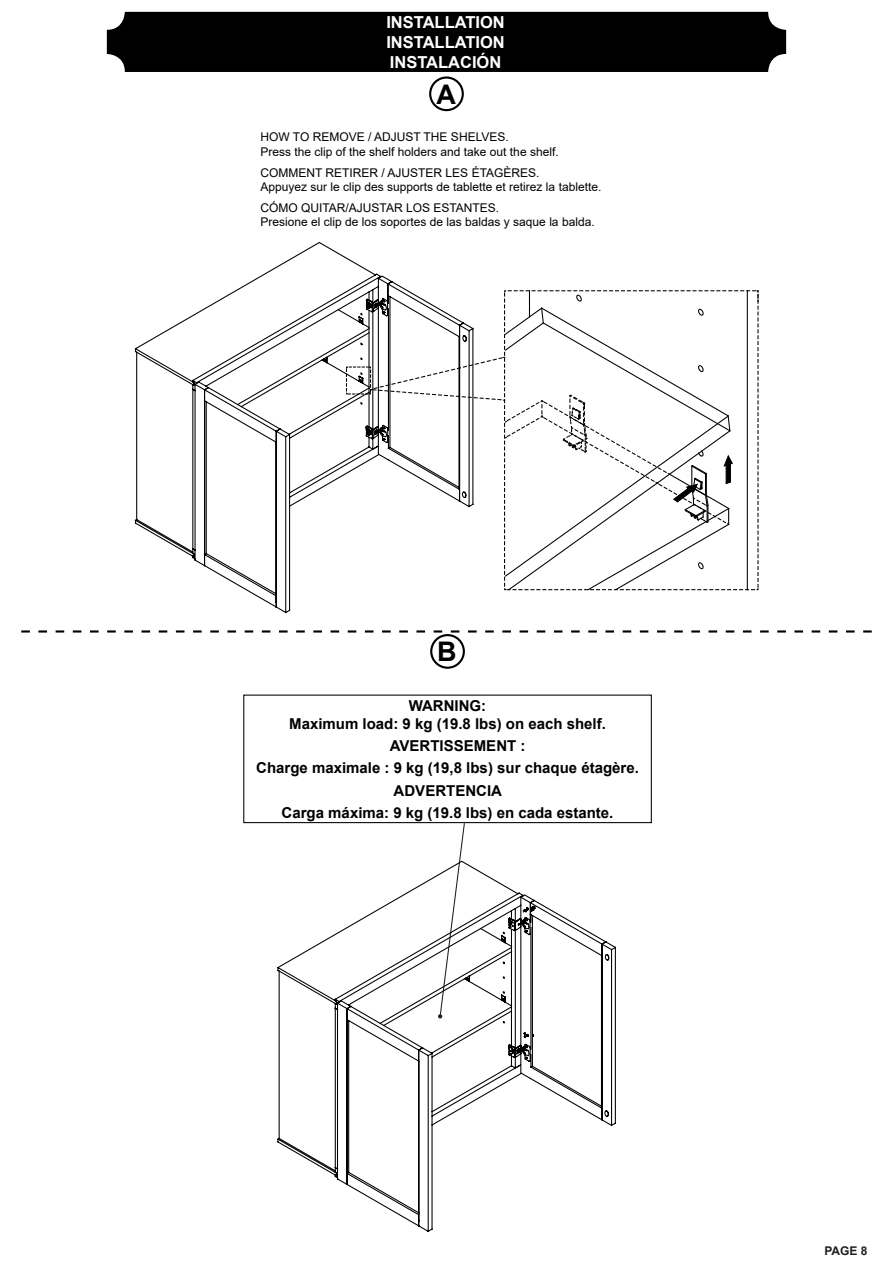
<style>
.page{position:relative;width:893px;height:1263px;background:#fff}
.page>*{position:absolute;margin:0;border:0;box-sizing:border-box;transform-origin:0 0}
.t1{font:700 27px "Arial";color:#000}
.t2{font:700 16.5px "Arial";color:#fff}
.t3{font:700 15px "Arial";color:#000}
.t4{font:12px "Arial";color:#000}
.t5{font:700 12px "Arial";color:#231f20}
</style>
<div class="page">
<div style="left:107px;top:12px;width:679px;height:60px;background:#000;border-radius:18px"></div>
<svg style="left:21px;top:630px;width:851px;height:2px"></svg>
<div style="left:429px;top:76px;width:35px;height:35px;border:2px solid #000;border-radius:50%"></div>
<div style="left:430px;top:634px;width:35px;height:35px;border:2px solid #000;border-radius:50%"></div>
<svg style="left:134px;top:242px;width:273px;height:372px"></svg>
<svg style="left:236px;top:302px;width:109px;height:197px"></svg>
<svg style="left:345px;top:290px;width:414px;height:301px"></svg>
<svg style="left:438px;top:823px;width:28px;height:37px"></svg>
<svg style="left:277px;top:860px;width:339px;height:372px"></svg>
<svg style="left:508px;top:904px;width:28px;height:16px"></svg>
<svg style="left:379px;top:920px;width:231px;height:197px"></svg>
<div style="left:243px;top:694px;width:409px;height:129px;border:1px solid #000"></div>
<p class="t2" style="left:386px;top:11px;width:120px">INSTALLATION</p>
<p class="t2" style="left:386px;top:30px;width:120px">INSTALLATION</p>
<p class="t2" style="left:390px;top:50px;width:113px">INSTALACIÓN</p>
<p class="t1" style="left:437px;top:75px;width:21px">A</p>
<p class="t4" style="left:260px;top:129px;width:250px">HOW TO REMOVE / ADJUST THE SHELVES.</p>
<p class="t4" style="left:260px;top:143px;width:300px">Press the clip of the shelf holders and take out the shelf.</p>
<p class="t4" style="left:260px;top:164px;width:280px">COMMENT RETIRER / AJUSTER LES ÉTAGÈRES.</p>
<p class="t4" style="left:260px;top:178px;width:342px">Appuyez sur le clip des supports de tablette et retirez la tablette.</p>
<p class="t4" style="left:260px;top:199px;width:240px">CÓMO QUITAR/AJUSTAR LOS ESTANTES.</p>
<p class="t4" style="left:260px;top:214px;width:336px">Presione el clip de los soportes de las baldas y saque la balda.</p>
<p class="t1" style="left:437px;top:633px;width:21px">B</p>
<p class="t3" style="left:409px;top:695px;width:79px">WARNING:</p>
<p class="t3" style="left:289px;top:713px;width:318px">Maximum load: 9 kg (19.8 lbs) on each shelf.</p>
<p class="t3" style="left:390px;top:735px;width:137px">AVERTISSEMENT :</p>
<p class="t3" style="left:256px;top:757px;width:384px">Charge maximale : 9 kg (19,8 lbs) sur chaque étagère.</p>
<p class="t3" style="left:394px;top:780px;width:110px">ADVERTENCIA</p>
<p class="t3" style="left:282px;top:802px;width:333px">Carga máxima: 9 kg (19.8 lbs) en cada estante.</p>
<p class="t5" style="left:824px;top:1242px;width:45px">PAGE 8</p>
</div>
